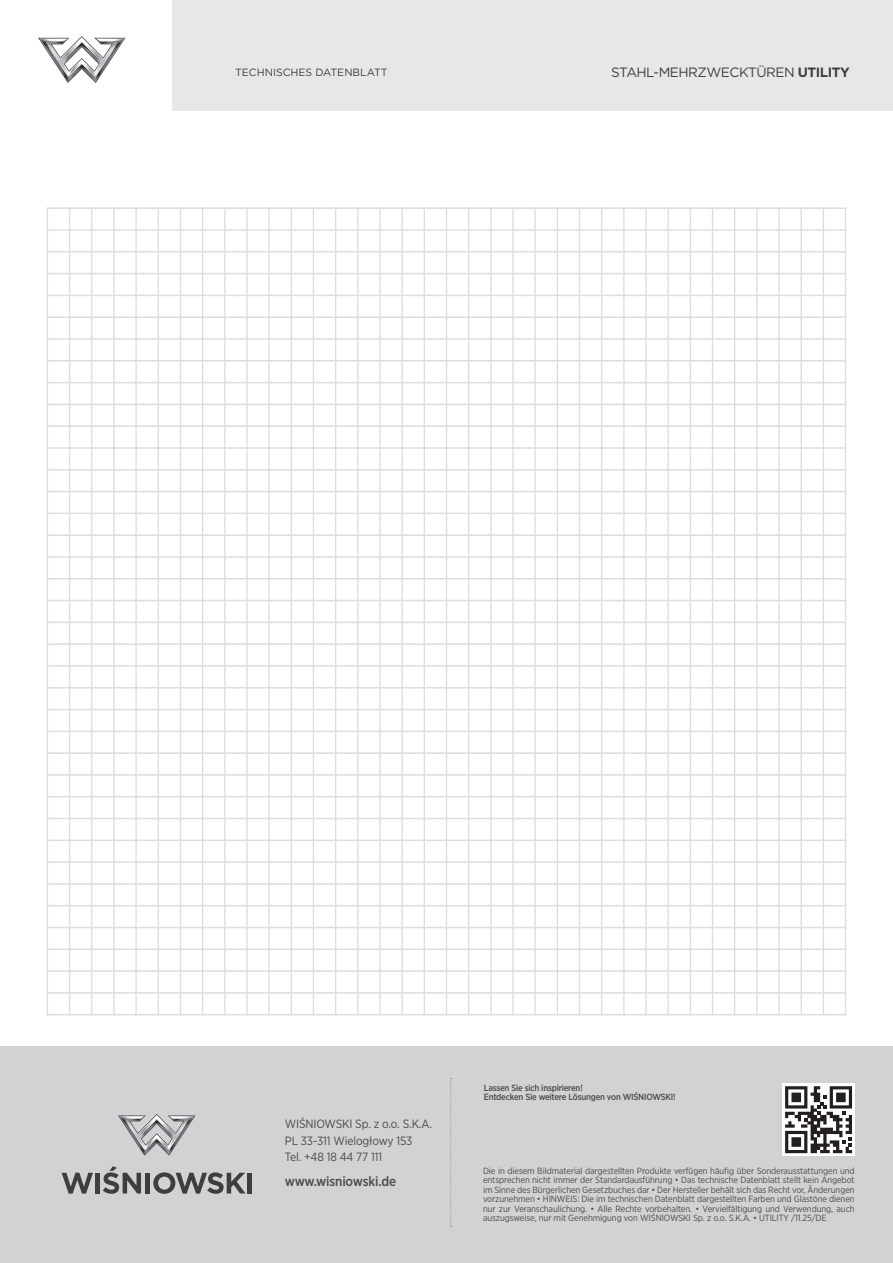
<style>
.page{position:relative;width:893px;height:1263px;background:#fff}
.page>*{position:absolute;margin:0;border:0;box-sizing:border-box;transform-origin:0 0}
.t1{font:13.5px "Gotham";letter-spacing:-.035em;color:#3e3e3f}
.t2{font:500 13.5px "Gotham Narrow";letter-spacing:-.01em;color:#4a4b4c}
.t3{font:12px/16.5px "Gotham Narrow";letter-spacing:-.01em;color:#4a4b4c}
.t4{font:10.5px "Gotham";color:#3e3e3f}
.t5{font:9px/9.4px "Gotham Narrow";letter-spacing:-.01em;color:#4a4b4c;text-align:justify}
.t6{font:500 9px/9.4px "Gotham Narrow";letter-spacing:-.025em;color:#4a4b4c}
.s1{font-weight:700}
</style>
<div class="page">
<div style="left:172px;top:0;width:721px;height:111px;background:#e6e7e9"></div>
<svg style="left:38px;top:36px;width:87px;height:47px"></svg>
<hr style="left:47px;top:207px;width:1px;height:808px;background:#dcdddf">
<hr style="left:800px;top:207px;width:2px;height:808px;background:#dcdddf">
<hr style="left:778px;top:207px;width:2px;height:808px;background:#dcdddf">
<hr style="left:756px;top:207px;width:1px;height:808px;background:#dcdddf">
<hr style="left:734px;top:207px;width:1px;height:808px;background:#dcdddf">
<hr style="left:712px;top:207px;width:1px;height:808px;background:#dcdddf">
<hr style="left:690px;top:207px;width:1px;height:808px;background:#dcdddf">
<hr style="left:667px;top:207px;width:2px;height:808px;background:#dcdddf">
<hr style="left:645px;top:207px;width:2px;height:808px;background:#dcdddf">
<hr style="left:623px;top:207px;width:1px;height:808px;background:#dcdddf">
<hr style="left:601px;top:207px;width:1px;height:808px;background:#dcdddf">
<hr style="left:579px;top:207px;width:1px;height:808px;background:#dcdddf">
<hr style="left:557px;top:207px;width:1px;height:808px;background:#dcdddf">
<hr style="left:534px;top:207px;width:2px;height:808px;background:#dcdddf">
<hr style="left:512px;top:207px;width:2px;height:808px;background:#dcdddf">
<hr style="left:490px;top:207px;width:1px;height:808px;background:#dcdddf">
<hr style="left:468px;top:207px;width:1px;height:808px;background:#dcdddf">
<hr style="left:446px;top:207px;width:1px;height:808px;background:#dcdddf">
<hr style="left:424px;top:207px;width:1px;height:808px;background:#dcdddf">
<hr style="left:401px;top:207px;width:2px;height:808px;background:#dcdddf">
<hr style="left:379px;top:207px;width:2px;height:808px;background:#dcdddf">
<hr style="left:357px;top:207px;width:1px;height:808px;background:#dcdddf">
<hr style="left:335px;top:207px;width:1px;height:808px;background:#dcdddf">
<hr style="left:313px;top:207px;width:1px;height:808px;background:#dcdddf">
<hr style="left:291px;top:207px;width:1px;height:808px;background:#dcdddf">
<hr style="left:268px;top:207px;width:2px;height:808px;background:#dcdddf">
<hr style="left:246px;top:207px;width:2px;height:808px;background:#dcdddf">
<hr style="left:224px;top:207px;width:1px;height:808px;background:#dcdddf">
<hr style="left:202px;top:207px;width:1px;height:808px;background:#dcdddf">
<hr style="left:180px;top:207px;width:1px;height:808px;background:#dcdddf">
<hr style="left:158px;top:207px;width:1px;height:808px;background:#dcdddf">
<hr style="left:135px;top:207px;width:2px;height:808px;background:#dcdddf">
<hr style="left:113px;top:207px;width:2px;height:808px;background:#dcdddf">
<hr style="left:91px;top:207px;width:1px;height:808px;background:#dcdddf">
<hr style="left:69px;top:207px;width:1px;height:808px;background:#dcdddf">
<hr style="left:823px;top:207px;width:1px;height:808px;background:#dcdddf">
<hr style="left:845px;top:207px;width:1px;height:808px;background:#dcdddf">
<hr style="left:47px;top:207px;width:799px;height:2px;background:#dcdddf">
<hr style="left:47px;top:229px;width:799px;height:2px;background:#dcdddf">
<hr style="left:47px;top:251px;width:799px;height:2px;background:#dcdddf">
<hr style="left:47px;top:273px;width:799px;height:1px;background:#dcdddf">
<hr style="left:47px;top:295px;width:799px;height:1px;background:#dcdddf">
<hr style="left:47px;top:316px;width:799px;height:2px;background:#dcdddf">
<hr style="left:47px;top:338px;width:799px;height:2px;background:#dcdddf">
<hr style="left:47px;top:360px;width:799px;height:2px;background:#dcdddf">
<hr style="left:47px;top:382px;width:799px;height:1px;background:#dcdddf">
<hr style="left:47px;top:404px;width:799px;height:1px;background:#dcdddf">
<hr style="left:47px;top:425px;width:799px;height:2px;background:#dcdddf">
<hr style="left:47px;top:447px;width:799px;height:2px;background:#dcdddf">
<hr style="left:47px;top:469px;width:799px;height:1px;background:#dcdddf">
<hr style="left:47px;top:491px;width:799px;height:1px;background:#dcdddf">
<hr style="left:47px;top:513px;width:799px;height:1px;background:#dcdddf">
<hr style="left:47px;top:534px;width:799px;height:2px;background:#dcdddf">
<hr style="left:47px;top:556px;width:799px;height:2px;background:#dcdddf">
<hr style="left:47px;top:578px;width:799px;height:1px;background:#dcdddf">
<hr style="left:47px;top:600px;width:799px;height:1px;background:#dcdddf">
<hr style="left:47px;top:622px;width:799px;height:1px;background:#dcdddf">
<hr style="left:47px;top:643px;width:799px;height:2px;background:#dcdddf">
<hr style="left:47px;top:665px;width:799px;height:2px;background:#dcdddf">
<hr style="left:47px;top:687px;width:799px;height:1px;background:#dcdddf">
<hr style="left:47px;top:709px;width:799px;height:1px;background:#dcdddf">
<hr style="left:47px;top:731px;width:799px;height:1px;background:#dcdddf">
<hr style="left:47px;top:774px;width:799px;height:2px;background:#dcdddf">
<hr style="left:47px;top:818px;width:799px;height:1px;background:#dcdddf">
<hr style="left:47px;top:861px;width:799px;height:2px;background:#dcdddf">
<hr style="left:47px;top:905px;width:799px;height:1px;background:#dcdddf">
<hr style="left:47px;top:970px;width:799px;height:2px;background:#dcdddf">
<hr style="left:47px;top:1014px;width:799px;height:1px;background:#dcdddf">
<hr style="left:47px;top:927px;width:799px;height:1px;background:#dcdddf">
<hr style="left:47px;top:752px;width:799px;height:2px;background:#dcdddf">
<hr style="left:47px;top:796px;width:799px;height:1px;background:#dcdddf">
<hr style="left:47px;top:839px;width:799px;height:2px;background:#dcdddf">
<hr style="left:47px;top:883px;width:799px;height:2px;background:#dcdddf">
<hr style="left:47px;top:948px;width:799px;height:2px;background:#dcdddf">
<hr style="left:47px;top:992px;width:799px;height:2px;background:#dcdddf">
<div style="left:0;top:1046px;width:893px;height:217px;background:#d1d2d4"></div>
<svg style="left:450px;top:1078px;width:2px;height:149px"></svg>
<svg style="left:118px;top:1114px;width:77px;height:41px"></svg>
<svg style="left:62px;top:1173px;width:31px;height:20px"></svg>
<div style="left:95px;top:1173px;width:5px;height:20px;background:#3e3e3f"></div>
<svg style="left:103px;top:1166px;width:38px;height:28px"></svg>
<hr style="left:146px;top:1173px;width:4px;height:20px;background:#3e3e3f">
<svg style="left:153px;top:1172px;width:92px;height:22px"></svg>
<div style="left:247px;top:1173px;width:5px;height:20px;background:#3e3e3f"></div>
<div style="left:782px;top:1083px;width:73px;height:73px;background:#fff"></div>
<svg style="left:785px;top:1086px;width:67px;height:67px"></svg>
<p class="t4" style="left:235px;top:66px;width:154px">TECHNISCHES DATENBLATT</p>
<h1 class="t1" style="left:611px;top:64px;width:240px">STAHL-MEHRZWECKTÜREN <span class="s1">UTILITY</span></h1>
<p class="t3" style="left:285px;top:1115px;width:149px">WIŚNIOWSKI Sp. z o.o. S.K.A.</p>
<p class="t3" style="left:285px;top:1132px;width:129px">PL 33-311 Wielogłowy 153<br>Tel. +48 18 44 77 111</p>
<p class="t2" style="left:285px;top:1173px;width:113px">www.wisniowski.de</p>
<p class="t6" style="left:484px;top:1083px;width:193px">Lassen Sie sich inspirieren!<br>Entdecken Sie weitere Lösungen von WIŚNIOWSKI!</p>
<p class="t5" style="left:483px;top:1166px;width:373px">Die in diesem Bildmaterial dargestellten Produkte verfügen häufig über Sonderausstattungen und entsprechen nicht immer der Standardausführung • Das technische Datenblatt stellt kein Angebot im Sinne des Bürgerlichen Gesetzbuches dar • Der Hersteller behält sich das Recht vor, Änderungen vorzunehmen • HINWEIS: Die im technischen Datenblatt dargestellten Farben und Glastöne dienen nur zur Veranschaulichung. • Alle Rechte vorbehalten. • Vervielfältigung und Verwendung, auch auszugsweise, nur mit Genehmigung von WIŚNIOWSKI Sp. z o.o. S.K.A. • UTILITY /11.25/DE</p>
</div>
